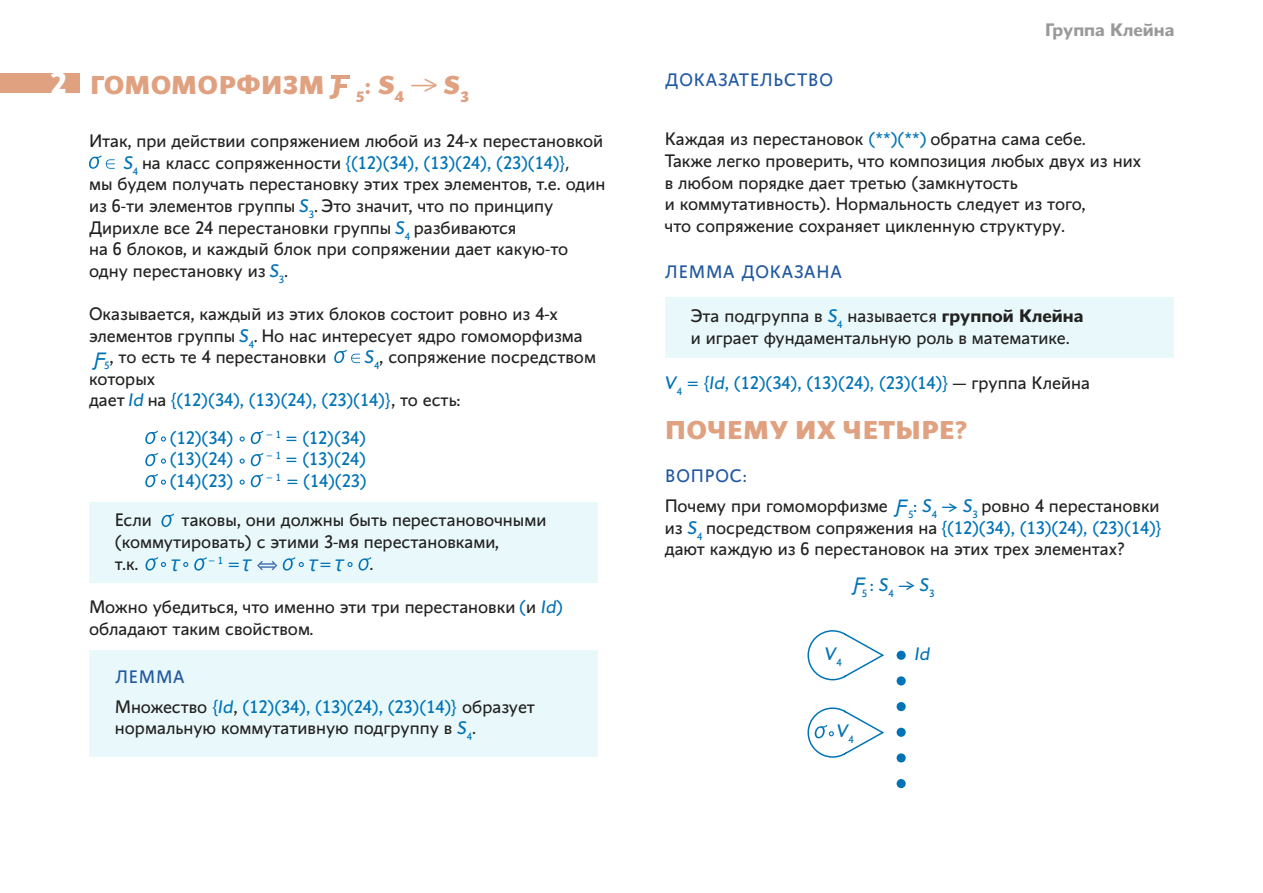
<style>
.page{position:relative;width:1263px;height:893px;background:#fff}
.page>*{position:absolute;margin:0;border:0;box-sizing:border-box;transform-origin:0 0}
.t1{font:700 29.4px "Conqueror Sans";color:#fff}
.t2{font:800 25.65px "Conqueror Sans";color:#e0a180}
.t3{font:25.65px "Myriad Pro";color:#e0a180}
.t4{font:italic 24px "Kievit Pro";color:#0073b6}
.t5{font:18px/21.6px "Conqueror Sans";color:#222221}
.t6{font:18px/21.6px "Conqueror Sans";color:#0073b6}
.t7{font:18px "Conqueror Sans";letter-spacing:.05em;color:#2259a1}
.t8{font:700 18px "Conqueror Sans";color:#999}
.t9{font:italic 18px "Conqueror Sans";color:#0073b6}
.t10{font:10.5px "Conqueror Sans";color:#0073b6}
.s1{font-style:italic}
.s2{font-family:"Myriad Pro";font-weight:400}
.s3{color:#222221}
.s4{font-family:"Myriad Pro";color:#222221}
.s5{font-style:italic;color:#0073b6}
.s6{font-family:"Myriad Pro"}
.s7{font-size:18px}
.s8{color:#0073b6}
.s9{font-weight:700}
</style>
<div class="page">
<div style="left:0;top:74px;width:80px;height:19px;background:#e0a180"></div>
<div style="left:90px;top:502px;width:508px;height:80px;background:#e9f8fa"></div>
<div style="left:666px;top:297px;width:508px;height:61px;background:#e9f8fa"></div>
<div style="left:90px;top:651px;width:508px;height:106px;background:#e9f8fa"></div>
<svg style="left:89px;top:155px;width:26px;height:14px"></svg>
<svg style="left:251px;top:430px;width:13px;height:14px"></svg>
<svg style="left:334px;top:349px;width:26px;height:14px"></svg>
<svg style="left:145px;top:430px;width:21px;height:14px"></svg>
<svg style="left:240px;top:436px;width:5px;height:6px"></svg>
<svg style="left:251px;top:452px;width:13px;height:14px"></svg>
<svg style="left:145px;top:452px;width:21px;height:14px"></svg>
<svg style="left:240px;top:459px;width:5px;height:5px"></svg>
<svg style="left:161px;top:513px;width:14px;height:14px"></svg>
<svg style="left:194px;top:557px;width:13px;height:14px"></svg>
<svg style="left:251px;top:473px;width:13px;height:14px"></svg>
<svg style="left:145px;top:473px;width:21px;height:14px"></svg>
<svg style="left:145px;top:557px;width:21px;height:14px"></svg>
<svg style="left:183px;top:562px;width:5px;height:5px"></svg>
<svg style="left:283px;top:557px;width:21px;height:14px"></svg>
<svg style="left:347px;top:557px;width:25px;height:14px"></svg>
<svg style="left:240px;top:480px;width:5px;height:5px"></svg>
<svg style="left:257px;top:561px;width:20px;height:9px"></svg>
<div style="left:896px;top:651px;width:10px;height:9px;background:#0073b6;border-radius:50%"></div>
<div style="left:896px;top:676px;width:10px;height:9px;background:#0073b6;border-radius:50%"></div>
<div style="left:896px;top:702px;width:10px;height:9px;background:#0073b6;border-radius:50%"></div>
<div style="left:896px;top:728px;width:10px;height:9px;background:#0073b6;border-radius:50%"></div>
<div style="left:896px;top:753px;width:10px;height:9px;background:#0073b6;border-radius:50%"></div>
<div style="left:896px;top:779px;width:10px;height:9px;background:#0073b6;border-radius:50%"></div>
<svg style="left:807px;top:630px;width:77px;height:51px"></svg>
<svg style="left:807px;top:707px;width:77px;height:51px"></svg>
<svg style="left:331px;top:76px;width:19px;height:11px"></svg>
<h1 class="t1" style="left:50px;top:65px;width:19px">2</h1>
<h2 class="t2" style="left:90px;top:69px;width:381px">ГОМОМОРФИЗМ <span class="s1">J</span> <sub>5</sub>: <span class="s1">S</span><sub>4</sub> <span class="s2">—</span> <span class="s1">S</span><sub>3</sub></h2>
<h2 class="t3" style="left:423px;top:68px;width:17px">&gt;</h2>
<p class="t5" style="left:89px;top:130px;width:516px">Итак, при действии сопряжением любой из 24-х перестановкой</p>
<p class="t6" style="left:123px;top:152px;width:447px"><span class="s1">S</span><sub>4</sub> <span class="s3">на класс сопряженности</span> {(12)(34), (13)(24), (23)(14)}<span class="s4">,</span></p>
<p class="t5" style="left:89px;top:174px;width:518px">мы будем получать перестановку этих трех элементов, т.е. один</p>
<p class="t5" style="left:89px;top:195px;width:466px">из 6-ти элементов группы <span class="s5">S</span><sub>3</sub><span class="s6">.</span> Это значит, что по принципу</p>
<p class="t5" style="left:89px;top:217px;width:429px">Дирихле все 24 перестановки группы <span class="s5">S</span><sub>4</sub> разбиваются</p>
<p class="t5" style="left:89px;top:238px;width:481px">на 6 блоков, и каждый блок при сопряжении дает какую-то</p>
<p class="t5" style="left:89px;top:260px;width:200px">одну перестановку из <span class="s5">S</span><sub>3</sub><span class="s6">.</span></p>
<p class="t5" style="left:89px;top:303px;width:470px">Оказывается, каждый из этих блоков состоит ровно из 4-х</p>
<p class="t5" style="left:89px;top:325px;width:495px">элементов группы <span class="s5">S</span><sub>4</sub><span class="s6">.</span> Но нас интересует ядро гомоморфизма</p>
<p class="t5" style="left:104px;top:346px;width:224px"><sub>5</sub>, то есть те 4 перестановки</p>
<p class="t5" style="left:364px;top:346px;width:233px"><span class="s5">S</span><sub>4</sub>, сопряжение посредством</p>
<p class="t6" style="left:89px;top:368px;width:373px"><span class="s3">которых<br>дает</span> <span class="s1">Id</span> <span class="s3">на</span> {(12)(34), (13)(24), (23)(14)}<span class="s3">, то есть:</span></p>
<p class="t6" style="left:170px;top:427px;width:65px">(12)(34)</p>
<p class="t6" style="left:266px;top:427px;width:101px"><sup>−</sup> <sup>1</sup> = (12)(34)</p>
<p class="t6" style="left:170px;top:449px;width:65px">(13)(24)</p>
<p class="t6" style="left:266px;top:449px;width:101px"><sup>−</sup> <sup>1</sup> = (13)(24)</p>
<p class="t6" style="left:170px;top:470px;width:65px">(14)(23)</p>
<p class="t6" style="left:266px;top:470px;width:102px"><sup>−</sup> <sup>1</sup> = (14)(23)</p>
<p class="t5" style="left:115px;top:510px;width:433px;text-indent:67px">таковы, они должны быть перестановочными (коммутировать) с этими 3-мя перестановками,<br>т.к.</p>
<p class="t5" style="left:115px;top:510px;width:38px">Если</p>
<p class="t10" style="left:208px;top:554px;width:33px">− 1 <span class="s7">=</span></p>
<p class="t6" style="left:320px;top:553px;width:13px">=</p>
<h3 class="t4" style="left:171px;top:548px;width:11px">τ</h3>
<h3 class="t4" style="left:242px;top:548px;width:11px">τ</h3>
<h3 class="t4" style="left:309px;top:548px;width:36px">τ τ</h3>
<p class="t5" style="left:369px;top:553px;width:6px">.</p>
<p class="t5" style="left:89px;top:597px;width:476px">Можно убедиться, что именно эти три перестановки <span class="s8">(</span>и <span class="s5">Id</span><span class="s8">) </span>обладают таким свойством.</p>
<p class="t7" style="left:115px;top:666px;width:71px">ЛЕММА</p>
<p class="t5" style="left:115px;top:696px;width:422px">Множество <span class="s8">{</span><span class="s5">Id</span>, <span class="s8">(12)(34), (13)(24), (23)(14)}</span> образует нормальную коммутативную подгруппу в <span class="s5">S</span><sub>4</sub>.</p>
<p class="t7" style="left:665px;top:69px;width:169px">ДОКАЗАТЕЛЬСТВО</p>
<p class="t8" style="left:1045px;top:19px;width:131px">Группа Клейна</p>
<p class="t5" style="left:665px;top:129px;width:478px">Каждая из перестановок <span class="s8">(**)(**)</span> обратна сама себе.<br>Также легко проверить, что композиция любых двух из них в любом порядке дает третью (замкнутость<br>и коммутативность). Нормальность следует из того,<br>что сопряжение сохраняет цикленную структуру.</p>
<p class="t7" style="left:665px;top:261px;width:178px">ЛЕММА ДОКАЗАНА</p>
<p class="t5" style="left:691px;top:305px;width:394px">Эта подгруппа в <span class="s5">S</span><sub>4</sub> называется <span class="s9">группой Клейна </span>и играет фундаментальную роль в математике.</p>
<p class="t6" style="left:665px;top:372px;width:427px"><span class="s1">V</span><sub>4</sub> = {<span class="s1">Id</span>, (12)(34), (13)(24), (23)(14)} <span class="s3">— группа Клейна</span></p>
<h2 class="t2" style="left:665px;top:414px;width:305px">ПОЧЕМУ ИХ ЧЕТЫРЕ?</h2>
<p class="t7" style="left:665px;top:465px;width:83px">ВОПРОС:</p>
<p class="t5" style="left:665px;top:496px;width:498px">Почему при гомоморфизме <sub>5</sub><span class="s8">:</span> <span class="s5">S</span><sub>4</sub> <span class="s5">— S</span><sub>3</sub> ровно 4 перестановки из <span class="s5">S</span><sub>4</sub> посредством сопряжения на <span class="s8">{(12)(34), (13)(24), (23)(14)} </span>дают каждую из 6 перестановок на этих трех элементах?</p>
<p class="t6" style="left:948px;top:496px;width:11px">&gt;</p>
<p class="t10" style="left:862px;top:587px;width:74px">5 <sup>:</sup> <sup>S</sup>4 <sup>—</sup> <sup>S</sup>3</p>
<p class="t6" style="left:906px;top:575px;width:11px">&gt;</p>
<p class="t9" style="left:824px;top:643px;width:14px">V</p>
<p class="t9" style="left:915px;top:643px;width:17px">Id</p>
<p class="t10" style="left:836px;top:656px;width:7px">4</p>
<p class="t9" style="left:836px;top:720px;width:19px">V<sub>4</sub></p>
</div>
